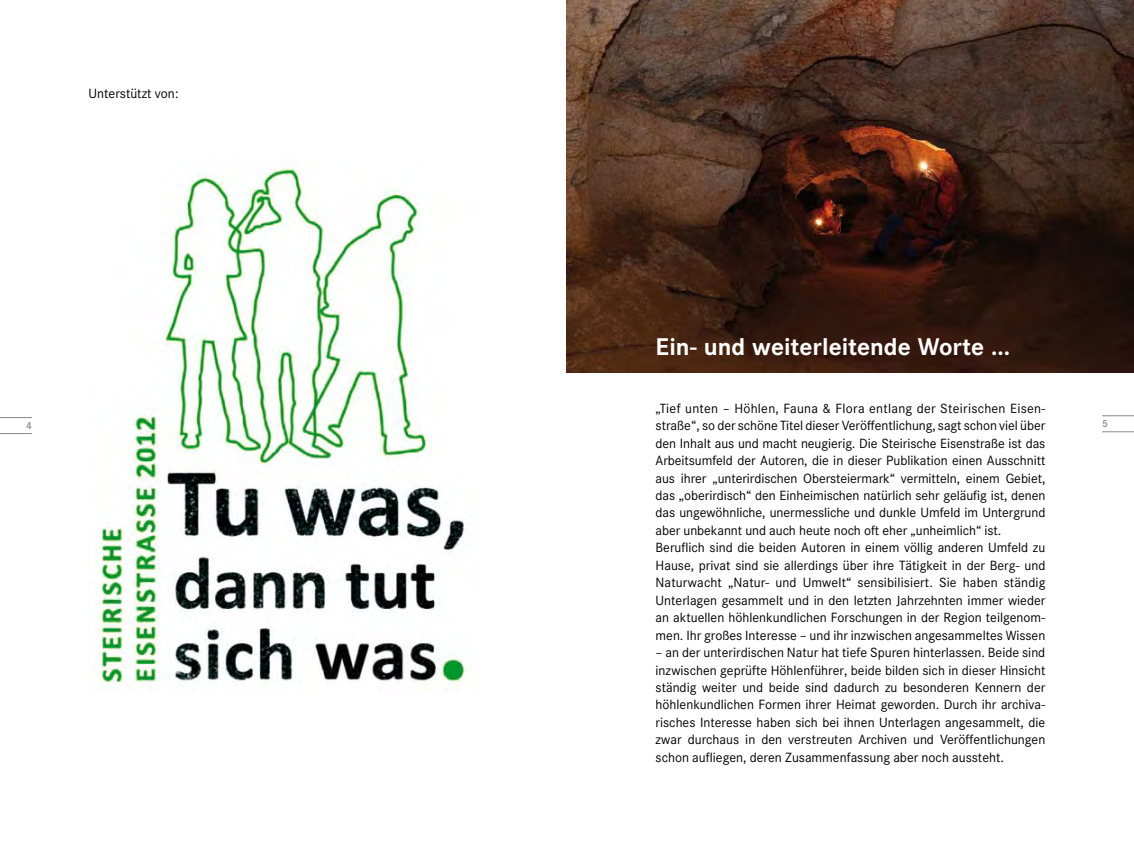
<style>
.page{position:relative;width:1134px;height:851px;background:#fff}
.page>*{position:absolute;margin:0;border:0;box-sizing:border-box;transform-origin:0 0}
.t1{font:700 23.75px "Corporate SBQ";color:#fff}
.t2{font:13.12px/17.5px "Corporate SBQ";color:#000}
.t3{font:500 10px "Corporate SBQ";color:#87888a}
</style>
<div class="page">
<hr style="left:1102px;top:415px;width:32px;height:1px;background:#87888a">
<hr style="left:1102px;top:431px;width:32px;height:1px;background:#87888a">
<hr style="left:0;top:417px;width:32px;height:1px;background:#87888a">
<hr style="left:0;top:433px;width:32px;height:1px;background:#87888a">
<img style="left:95px;top:162px;width:371px;height:529px">
<img style="left:567px;top:0;width:567px;height:372px">
<p class="t2" style="left:89px;top:85px;width:92px">U nterstützt von:</p>
<h1 class="t1" style="left:656px;top:332px;width:356px">Ein- und weiterleitende Worte ...</h1>
<p class="t2" style="left:655px;top:399px;width:391px">„Tief unten – Höhlen, Fauna &amp; Flora entlang der Steirischen Eisen&shy;straße“, so der schöne Titel dieser Veröffentlichung, sagt schon viel über den Inhalt aus und macht neugierig. Die Steirische Eisenstraße ist das Arbeitsumfeld der Autoren, die in dieser Publikation einen Ausschnitt aus ihrer „unterirdischen Obersteiermark“ vermitteln, einem Gebiet, das „oberirdisch“ den Einheimischen natürlich sehr geläufig ist, denen das ungewöhnliche, unermessliche und dunkle Umfeld im Untergrund aber unbekannt und auch heute noch oft eher „unheimlich“ ist.<br>Beruflich sind die beiden Autoren in einem völlig anderen U mfeld zu Hause, privat sind sie allerdings über ihre Tätigkeit in der Berg- und N aturwacht „N atur- und U mwelt“ sensibilisiert. Sie haben ständig U nterlagen gesammelt und in den letzten Jahrzehnten immer wieder an aktuellen höhlenkundlichen Forschungen in der Region teilgenom&shy;men. Ihr großes Interesse – und ihr inzwischen angesammeltes Wissen</p>
<p class="t2" style="left:655px;top:643px;width:391px;text-align:justify">– an der unterirdischen Natur hat tiefe Spuren hinterlassen. Beide sind inzwischen geprüfte Höhlenführer, beide bilden sich in dieser Hinsicht ständig weiter und beide sind dadurch zu besonderen Kennern der höhlenkundlichen Formen ihrer Heimat geworden. Durch ihr archiva&shy;risches Interesse haben sich bei ihnen U nterlagen angesammelt, die zwar durchaus in den verstreuten Archiven und Veröffentlichungen schon aufliegen, deren Zusammenfassung aber noch aussteht.</p>
<p class="t3" style="left:26px;top:419px;width:7px">4</p>
<p class="t3" style="left:1102px;top:418px;width:7px">5</p>
</div>
